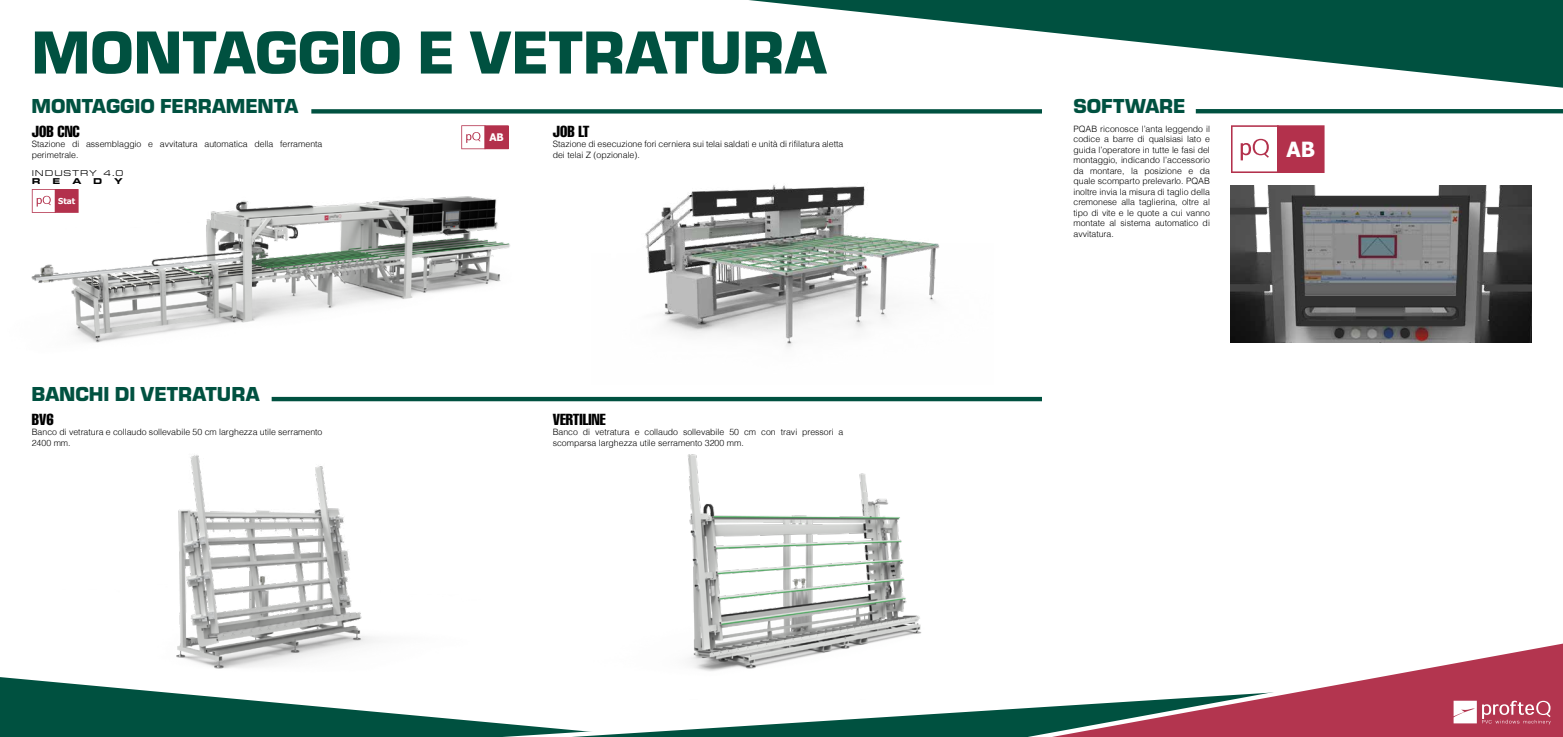
<style>
.page{position:relative;width:1563px;height:737px;background:#fff}
.page>*{position:absolute;margin:0;border:0;box-sizing:border-box;transform-origin:0 0}
.t1{font:900 63px "Eurostile";color:#005140}
.t2{font:900 21px "Eurostile";color:#005140}
.t3{font:700 20.91px "Tahoma";color:#fff}
.t4{font:extra-condensed 15.75px "Helvetica";color:#000}
.t5{font:700 10.5px "Tahoma";color:#fff}
.t6{font:300 8.75px/10.5px "Helvetica";color:#000}
.t7{font:8.75px "Eurostile Ext";letter-spacing:.1em;color:#000}
.t8{font:900 8.75px "Eurostile Ext";color:#000}
.t9{font:700 8.22px "Tahoma";color:#fff}
</style>
<div class="page">
<img style="left:687px;top:454px;width:235px;height:212px">
<img style="left:31px;top:189px;width:479px;height:154px">
<img style="left:645px;top:185px;width:295px;height:162px">
<img style="left:176px;top:455px;width:200px;height:214px">
<svg style="left:0;top:677px;width:237px;height:60px"></svg>
<svg style="left:237px;top:666px;width:698px;height:71px"></svg>
<svg style="left:935px;top:643px;width:628px;height:94px"></svg>
<svg style="left:749px;top:0;width:814px;height:88px"></svg>
<div style="left:311px;top:109px;width:731px;height:5px;background:#005140"></div>
<hr style="left:272px;top:397px;width:770px;height:4px;background:#005140">
<svg style="left:1453px;top:700px;width:23px;height:23px"></svg>
<svg style="left:1482px;top:700px;width:68px;height:24px;background:#c36276"></svg>
<hr style="left:1196px;top:109px;width:367px;height:4px;background:#005140">
<svg style="left:1231px;top:125px;width:93px;height:48px"></svg>
<svg style="left:32px;top:189px;width:47px;height:24px"></svg>
<svg style="left:461px;top:125px;width:47px;height:24px"></svg>
<img style="left:1231px;top:185px;width:300px;height:157px">
<h1 class="t1" style="left:32px;top:7px;width:796px">MONTAGGIO E VETRATURA</h1>
<h2 class="t2" style="left:32px;top:91px;width:268px">MONTAGGIO FERRAMENTA</h2>
<h3 class="t4" style="left:32px;top:121px;width:50px">JOB CNC</h3>
<p class="t6" style="left:32px;top:139px;width:292px">Stazione di assemblaggio e avvitatura automatica della ferramenta perimetrale.</p>
<p class="t7" style="left:32px;top:167px;width:93px">INDUSTRY 4.0</p>
<p class="t8" style="left:32px;top:174px;width:10px">R</p>
<p class="t8" style="left:52px;top:174px;width:9px">E</p>
<p class="t8" style="left:72px;top:174px;width:10px">A</p>
<p class="t8" style="left:93px;top:174px;width:11px">D</p>
<p class="t8" style="left:114px;top:174px;width:10px">Y</p>
<p class="t9" style="left:58px;top:195px;width:18px">Stat</p>
<h2 class="t2" style="left:32px;top:379px;width:229px">BANCHI DI VETRATURA</h2>
<h3 class="t4" style="left:32px;top:409px;width:23px">BV6</h3>
<p class="t6" style="left:32px;top:427px;width:292px">Banco di vetratura e collaudo sollevabile 50 cm larghezza utile serramento<br>2400 mm.</p>
<p class="t5" style="left:489px;top:130px;width:16px">AB</p>
<h3 class="t4" style="left:553px;top:121px;width:38px">JOB LT</h3>
<p class="t6" style="left:553px;top:139px;width:292px">Stazione di esecuzione fori cerniera sui telai saldati e unità di rifilatura aletta dei telai Z (opzionale).</p>
<h3 class="t4" style="left:553px;top:409px;width:54px">VERTILINE</h3>
<p class="t6" style="left:553px;top:427px;width:292px">Banco di vetratura e collaudo sollevabile 50 cm con travi pressori a scomparsa larghezza utile serramento 3200 mm.</p>
<h2 class="t2" style="left:1073px;top:91px;width:113px">SOFTWARE</h2>
<p class="t6" style="left:1073px;top:123px;width:138px;text-align:justify">PQAB riconosce l’anta leggendo il codice a barre di qualsiasi lato e guida l’operatore in tutte le fasi del montaggio, indicando l’accessorio da montare, la posizione e da quale scomparto prelevarlo. PQAB inoltre invia la misura di taglio della cremonese alla taglierina, oltre al tipo di vite e le quote a cui vanno montate al sistema automatico di avvitatura.</p>
<h3 class="t3" style="left:1286px;top:134px;width:30px">AB</h3>
</div>
